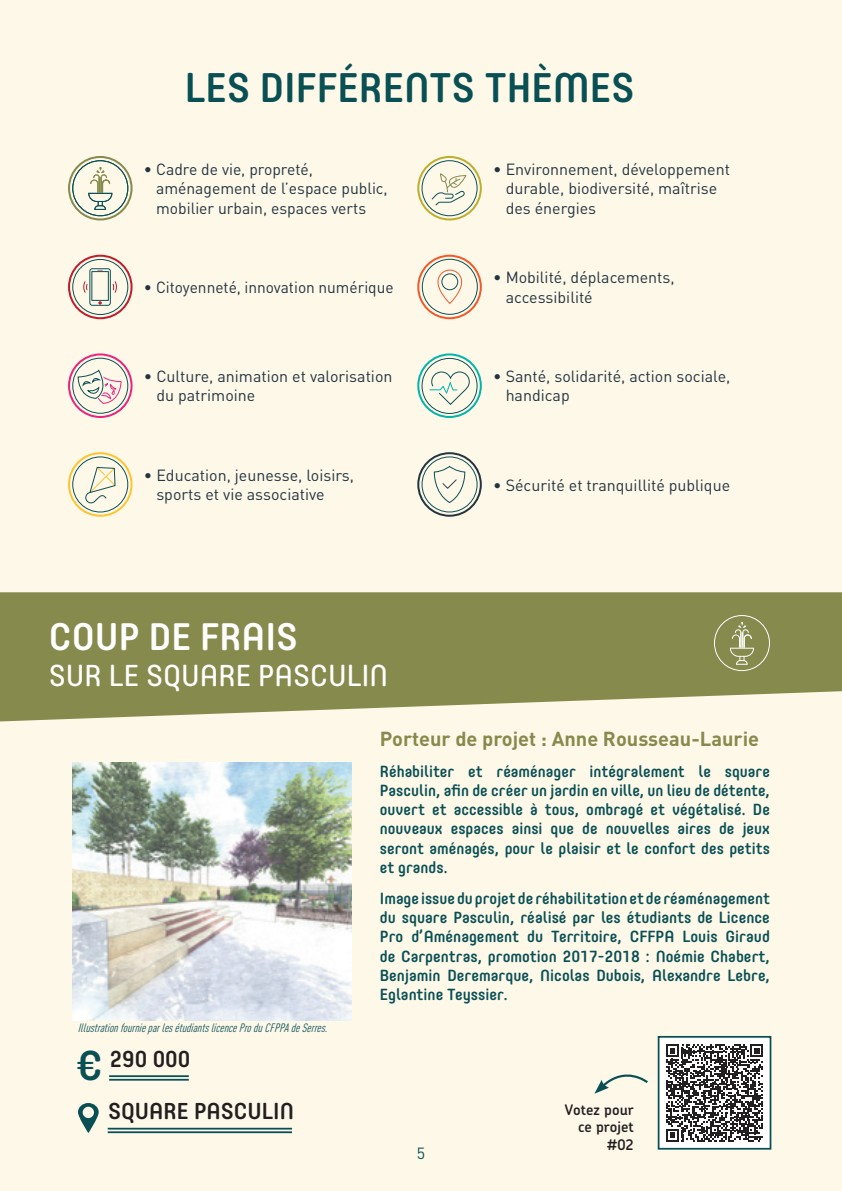
<style>
.page{position:relative;width:842px;height:1191px;background:#fef8e9}
.page>*{position:absolute;margin:0;border:0;box-sizing:border-box;transform-origin:0 0}
.t1{font:500 41.2px "Core Mellow 55";color:#095054}
.t2{font:500 41px "Core Mellow 55";color:#095054}
.t3{font:500 38px "Core Mellow 55";color:#fff}
.t4{font:30px "Core Mellow 45";color:#fff}
.t5{font:500 22.8px "Core Mellow 55";color:#231f20}
.t6{font:700 20px "DIN Pro";color:#868a4d}
.t7{font:500 16px/19.2px "Core Mellow 55";color:#095054;text-align:justify}
.t8{font:16px/19.2px "DIN Pro";color:#23353f}
.t9{font:16px "DIN Pro";color:#095054}
.t10{font:600 14.6px/17.6px "Chevin";color:#231f20;text-align:right}
.t11{font:italic condensed 12px "DIN Pro";color:#095054}
</style>
<div class="page">
<img style="left:72px;top:762px;width:279px;height:258px">
<svg style="left:0;top:592px;width:842px;height:129px;background:#94965f"></svg>
<hr style="left:108px;top:1131px;width:184px;height:2px;background:#095054">
<hr style="left:108px;top:1127px;width:184px;height:2px;background:#095054">
<svg style="left:78px;top:1103px;width:21px;height:30px"></svg>
<hr style="left:109px;top:1078px;width:80px;height:2px;background:#095054">
<hr style="left:109px;top:1075px;width:80px;height:2px;background:#095054">
<div style="left:659px;top:1036px;width:111px;height:112px;background:#fff"></div>
<svg style="left:666px;top:1044px;width:97px;height:97px"></svg>
<div style="left:658px;top:1036px;width:113px;height:113px;border:2px solid #095054"></div>
<svg style="left:595px;top:1074px;width:53px;height:19px"></svg>
<div style="left:72px;top:259px;width:56px;height:56px;border:1px solid #095054;border-radius:50%"></div>
<svg style="left:83px;top:268px;width:34px;height:38px"></svg>
<svg style="left:77px;top:369px;width:45px;height:35px"></svg>
<div style="left:72px;top:358px;width:56px;height:55px;border:1px solid #095054;border-radius:50%"></div>
<div style="left:422px;top:358px;width:55px;height:56px;border:1px solid #095054;border-radius:50%"></div>
<svg style="left:429px;top:371px;width:41px;height:34px"></svg>
<div style="left:422px;top:259px;width:56px;height:56px;border:1px solid #095054;border-radius:50%"></div>
<svg style="left:437px;top:269px;width:26px;height:35px"></svg>
<div style="left:441px;top:273px;width:17px;height:17px;border:1px solid #095054;border-radius:50%"></div>
<svg style="left:433px;top:466px;width:33px;height:37px"></svg>
<div style="left:422px;top:456px;width:55px;height:56px;border:1px solid #095054;border-radius:50%"></div>
<div style="left:72px;top:456px;width:56px;height:56px;border:1px solid #095054;border-radius:50%"></div>
<svg style="left:85px;top:467px;width:31px;height:36px"></svg>
<div style="left:422px;top:160px;width:55px;height:56px;border:1px solid #095054;border-radius:50%"></div>
<svg style="left:431px;top:173px;width:36px;height:33px"></svg>
<div style="left:68px;top:156px;width:65px;height:64px;border:2px solid #868a4d;border-radius:50%"></div>
<svg style="left:88px;top:167px;width:25px;height:43px"></svg>
<div style="left:72px;top:160px;width:56px;height:56px;border:1px solid #095054;border-radius:50%"></div>
<div style="left:68px;top:255px;width:65px;height:64px;border:2px solid #be1d2c;border-radius:50%"></div>
<div style="left:68px;top:353px;width:65px;height:65px;border:2px solid #eb237e;border-radius:50%"></div>
<div style="left:68px;top:452px;width:65px;height:65px;border:2px solid #fec430;border-radius:50%"></div>
<div style="left:417px;top:156px;width:65px;height:64px;border:2px solid #beae2b;border-radius:50%"></div>
<div style="left:417px;top:255px;width:65px;height:64px;border:2px solid #f15929;border-radius:50%"></div>
<div style="left:417px;top:353px;width:65px;height:65px;border:2px solid #00b5a9;border-radius:50%"></div>
<div style="left:417px;top:452px;width:65px;height:65px;border:2px solid #23353f;border-radius:50%"></div>
<svg style="left:730px;top:622px;width:24px;height:43px"></svg>
<div style="left:714px;top:615px;width:56px;height:56px;border:1px solid #fff;border-radius:50%"></div>
<h2 class="t2" style="left:185px;top:57px;width:451px">LES DIFFÉRENTS THÈMES</h2>
<p class="t8" style="left:156px;top:158px;width:233px;text-indent:-12px">• Cadre de vie, propreté, aménagement de l’espace public, mobilier urbain, espaces verts</p>
<p class="t8" style="left:506px;top:158px;width:226px;text-indent:-12px">• Environnement, développement durable, biodiversité, maîtrise des énergies</p>
<p class="t8" style="left:144px;top:276px;width:251px">• Citoyenneté, innovation numérique</p>
<p class="t8" style="left:506px;top:266px;width:170px;text-indent:-12px">• Mobilité, déplacements, accessibilité</p>
<p class="t8" style="left:156px;top:365px;width:238px;text-indent:-12px">• Culture, animation et valorisation du patrimoine</p>
<p class="t8" style="left:506px;top:365px;width:226px;text-indent:-12px">• Santé, solidarité, action sociale, handicap</p>
<p class="t8" style="left:156px;top:464px;width:199px;text-indent:-12px">• Education, jeunesse, loisirs, sports et vie associative</p>
<p class="t8" style="left:493px;top:473px;width:238px">• Sécurité et tranquillité publique</p>
<h3 class="t3" style="left:49px;top:608px;width:250px">COUP DE FRAIS</h3>
<h3 class="t4" style="left:49px;top:653px;width:341px">SUR LE SQUARE PASCULIN</h3>
<p class="t6" style="left:380px;top:725px;width:381px">Porteur de projet : Anne Rousseau-Laurie</p>
<p class="t11" style="left:78px;top:1019px;width:255px">IllustrationfournieparlesétudiantslicenceProduCFPPAdeSerres.</p>
<h1 class="t1" style="left:77px;top:1034px;width:27px">€</h1>
<h3 class="t5" style="left:110px;top:1041px;width:82px">290 000</h3>
<h3 class="t5" style="left:108px;top:1094px;width:187px">SQUARE PASCULIN</h3>
<p class="t7" style="left:380px;top:761px;width:392px">Réhabiliter et réaménager intégralement le square Pasculin, afin de créer un jardin en ville, un lieu de détente, ouvert et accessible à tous, ombragé et végétalisé. De nouveaux espaces ainsi que de nouvelles aires de jeux seront aménagés, pour le plaisir et le confort des petits et grands.</p>
<p class="t7" style="left:380px;top:888px;width:392px">Image issue du projet de réhabilitation et de réaménagement du square Pasculin, réalisé par les étudiants de Licence Pro d’Aménagement du Territoire, CFFPA Louis Giraud de Carpentras, promotion 2017-2018 : Noémie Chabert, Benjamin Deremarque, Nicolas Dubois, Alexandre Lebre, Eglantine Teyssier.</p>
<p class="t9" style="left:417px;top:1140px;width:10px">5</p>
<p class="t10" style="left:565px;top:1100px;width:70px">Votez pour ce projet #02</p>
</div>
